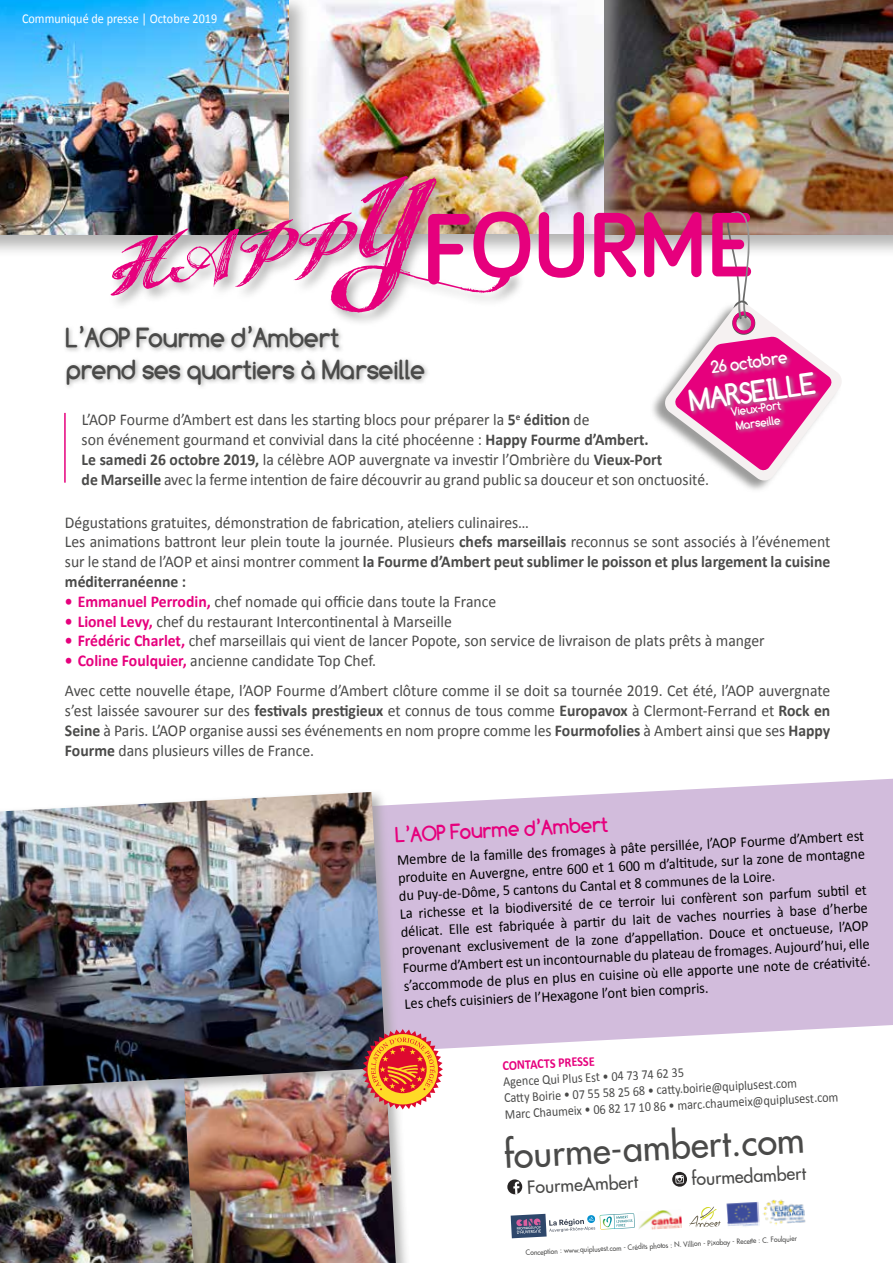
<style>
.page{position:relative;width:893px;height:1263px;background:#fff}
.page>*{position:absolute;margin:0;border:0;box-sizing:border-box;transform-origin:0 0}
.t1{font:36.15px "Futura";color:#4a4a49}
.t2{font:700 29.55px "Comfortaa";color:#fff}
.t3{font:700 27px/31.5px "Comfortaa";color:#4a4a49;scale:.95 1}
.t4{font:700 21px "Comfortaa";color:#e6007d;scale:.95 1}
.t5{font:17.7px "Futura";color:#4a4a49}
.t6{font:700 17.25px "Comfortaa";color:#fff;scale:.95 1}
.t7{font:16.5px/19.8px "Calibri";color:#4a4a49;scale:.95 1}
.t8{font:15px/18px "Calibri";color:#000;scale:.95 1}
.t9{font:13.5px/16.2px "Calibri";color:#4a4a49;scale:.9 1}
.t10{font:13.5px "Calibri";color:#fff;scale:.9 1}
.t11{font:700 13.5px "Calibri";color:#e6007d;scale:.9 1}
.t12{font:700 12px/14.4px "Comfortaa";color:#fff;scale:.93 1}
.t13{font:7.2px "Futura";color:#4a4a49;scale:.95 1}
.t14{font:3.6px "Calibri";color:#000}
.s1{font-weight:700}
.s2{font-weight:700;color:#e6007d}
</style>
<div class="page">
<img style="left:0;top:1103px;width:181px;height:160px">
<div style="left:181px;top:1063px;width:230px;height:200px;background:#9d9d9c;opacity:.75"></div>
<img style="left:184px;top:1103px;width:212px;height:160px">
<img style="left:627px;top:0;width:266px;height:235px">
<div style="left:282px;top:0;width:345px;height:256px;background:#9d9d9c;opacity:.75"></div>
<div style="left:0;top:0;width:311px;height:258px;background:#9d9d9c;opacity:.75"></div>
<img style="left:0;top:0;width:288px;height:235px">
<svg style="left:401px;top:778px;width:492px;height:271px;background:#d6c2df"></svg>
<div style="left:0;top:789px;width:401px;height:314px;background:#9d9d9c;opacity:.75"></div>
<img style="left:0;top:792px;width:386px;height:296px">
<svg style="left:741px;top:482px;width:29px;height:8px"></svg>
<img style="left:111px;top:176px;width:732px;height:306px">
<div style="left:687px;top:371px;width:135px;height:45px;background:#9d9d9c;opacity:.75"></div>
<div style="left:710px;top:353px;width:83px;height:26px;background:#9d9d9c;opacity:.75"></div>
<div style="left:730px;top:400px;width:57px;height:35px;background:#9d9d9c;opacity:.75"></div>
<svg style="left:507px;top:1172px;width:299px;height:67px"></svg>
<svg style="left:362px;top:1029px;width:81px;height:80px;background:#db8051"></svg>
<div style="left:63px;top:323px;width:367px;height:67px;background:#9d9d9c;opacity:.75"></div>
<hr style="left:64px;top:413px;width:2px;height:70px;background:#e6007d">
<p class="t10" style="left:22px;top:10px;width:218px">Communiqué de presse | Octobre 2019</p>
<h3 class="t3" style="left:66px;top:322px;width:379px">L’AOP Fourme d’Ambert<br>prend ses quartiers à Marseille</h3>
<p class="t6" style="left:710px;top:358px;width:82px;rotate:-8deg">26 octobre</p>
<p class="t12" style="left:730px;top:405px;width:55px;rotate:-8deg">Vieux-Port<br>Marseille</p>
<h2 class="t2" style="left:686px;top:384px;width:129px;rotate:-8deg">MARSEILLE</h2>
<p class="t7" style="left:82px;top:410px;width:662px">L’AOP Fourme d’Ambert est dans les starting blocs pour préparer la <span class="s1">5</span><sup>e</sup> <span class="s1">édition</span> de<br>son événement gourmand et convivial dans la cité phocéenne : <span class="s1">Happy Fourme d’Ambert.<br>Le samedi 26 octobre 2019,</span> la célèbre AOP auvergnate va investir l’Ombrière du <span class="s1">Vieux-Port<br>de Marseille</span> avec la ferme intention de faire découvrir au grand public sa douceur et son onctuosité.</p>
<p class="t7" style="left:65px;top:512px;width:807px">Dégustations gratuites, démonstration de fabrication, ateliers culinaires…<br>Les animations battront leur plein toute la journée. Plusieurs <span class="s1">chefs marseillais</span> reconnus se sont associés à l’événement sur le stand de l’AOP et ainsi montrer comment <span class="s1">la Fourme d’Ambert peut sublimer le poisson et plus largement la cuisine méditerranéenne :</span></p>
<p class="t7" style="left:65px;top:591px;width:455px"><span class="s2">• Emmanuel Perrodin,</span> chef nomade qui officie dans toute la France</p>
<p class="t7" style="left:65px;top:611px;width:409px"><span class="s2">• Lionel Levy,</span> chef du restaurant Intercontinental à Marseille</p>
<p class="t7" style="left:65px;top:631px;width:738px"><span class="s2">• Frédéric Charlet,</span> chef marseillais qui vient de lancer Popote, son service de livraison de plats prêts à manger</p>
<p class="t7" style="left:65px;top:646px;width:807px;line-height:30.3px"><span class="s2">• Coline Foulquier,</span> ancienne candidate Top Chef.<br>Avec cette nouvelle étape, l’AOP Fourme d’Ambert clôture comme il se doit sa tournée 2019. Cet été, l’AOP auvergnate</p>
<p class="t7" style="left:65px;top:701px;width:807px;text-align:justify">s’est laissée savourer sur des <span class="s1">festivals prestigieux</span> et connus de tous comme <span class="s1">Europavox</span> à Clermont-Ferrand et <span class="s1">Rock en Seine</span> à Paris. L’AOP organise aussi ses événements en nom propre comme les <span class="s1">Fourmofolies</span> à Ambert ainsi que ses <span class="s1">Happy Fourme</span> dans plusieurs villes de France.</p>
<p class="t4" style="left:395px;top:823px;width:225px;rotate:-3deg">L’AOP Fourme d’Ambert</p>
<p class="t8" style="left:397px;top:851px;width:494px;rotate:-3deg">Membre de la famille des fromages à pâte persillée, l’AOP Fourme d’Ambert est produite en Auvergne, entre 600 et 1 600 m d’alti tude, sur la zone de montagne du Puy-de-Dôme, 5 cantons du Cantal et 8 communes de la Loire.<br>La richesse et la biodiversité de ce terroir lui confèrent son parfum subti l et délicat. Elle est fabriquée à parti r du lait de vaches nourries à base d’herbe provenant exclusivement de la zone d’appellati on. Douce et onctueuse, l’AOP Fourme d’Ambert est un incontournable du plateau de fromages. Aujourd’hui, elle s’accommode de plus en plus en cuisine où elle apporte une note de créati vité.<br>Les chefs cuisiniers de l’Hexagone l’ont bien compris.</p>
<p class="t14" style="left:575px;top:976px;width:10px;rotate:-3deg">Creux</p>
<p class="t14" style="left:479px;top:980px;width:10px;rotate:-3deg">Creux</p>
<p class="t11" style="left:502px;top:1057px;width:104px;rotate:-3deg">CONTACTS PRESSE</p>
<p class="t9" style="left:503px;top:1074px;width:372px;rotate:-3deg">Agence Qui Plus Est • 04 73 74 62 35<br>Catt y Boirie • 07 55 58 25 68 • catt y.boirie@quiplusest.com<br>Marc Chaumeix • 06 82 17 10 86 • marc.chaumeix@quiplusest.com</p>
<h1 class="t1" style="left:503px;top:1131px;width:303px;rotate:-3deg">fourme-ambert.com</h1>
<p class="t5" style="left:527px;top:1176px;width:112px;rotate:-3deg">FourmeAmbert</p>
<p class="t5" style="left:691px;top:1167px;width:116px;rotate:-3deg">fourmedambert</p>
<p class="t13" style="left:525px;top:1248px;width:288px;rotate:-3deg">Conception : www.quiplusest.com - Crédits photos : N. Villion - Pixabay - Recette : C. Foulquier</p>
</div>
